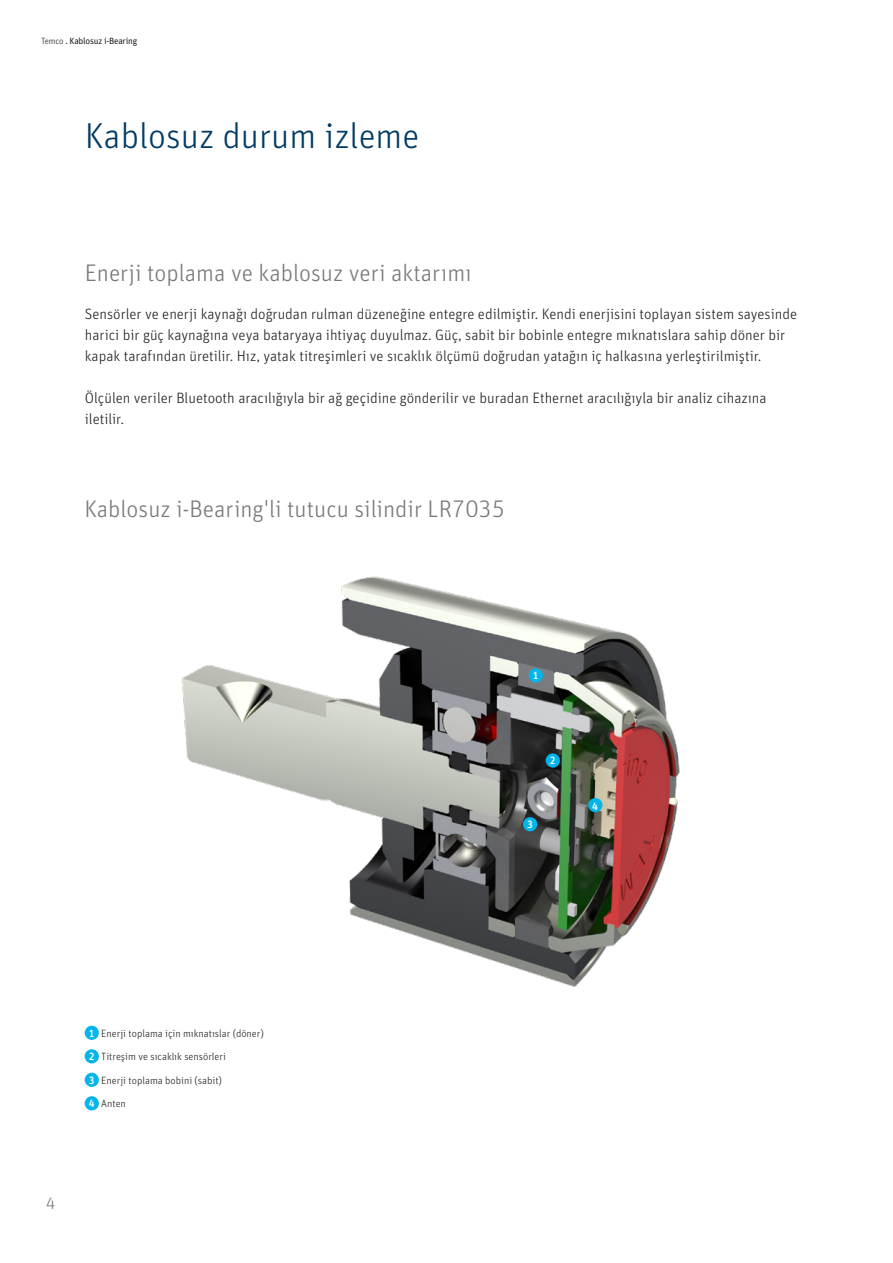
<style>
.page{position:relative;width:893px;height:1263px;background:#fff}
.page>*{position:absolute;margin:0;border:0;box-sizing:border-box;transform-origin:0 0}
.t1{font:300 36px "Unit Pro";color:#003a63}
.t2{font:300 24px "Unit Pro";color:#76787b}
.t3{font:300 16.5px "Unit Pro";color:#76787b}
.t4{font:300 15px/21px "Unit Pro";color:#231f20}
.t5{font:300 10.5px "Unit Pro";color:#231f20}
.t6{font:10.5px "Rieter Unit OT Medium";color:#fff}
.t7{font:9px "Unit Pro";letter-spacing:-.02em;color:#231f20}
.s1{font-weight:300}
.s2{font-family:"Rieter Unit OT Medium";font-weight:400;color:#fff}
</style>
<div class="page">
<img style="left:181px;top:576px;width:499px;height:411px">
<div style="left:529px;top:668px;width:14px;height:14px;background:#02b5eb;border-radius:50%"></div>
<div style="left:546px;top:753px;width:14px;height:14px;background:#02b5eb;border-radius:50%"></div>
<div style="left:523px;top:817px;width:14px;height:14px;background:#02b5eb;border-radius:50%"></div>
<div style="left:588px;top:798px;width:14px;height:14px;background:#02b5eb;border-radius:50%"></div>
<div style="left:85px;top:1026px;width:14px;height:14px;background:#02b5eb;border-radius:50%"></div>
<div style="left:85px;top:1049px;width:14px;height:14px;background:#02b5eb;border-radius:50%"></div>
<div style="left:85px;top:1073px;width:14px;height:14px;background:#02b5eb;border-radius:50%"></div>
<div style="left:85px;top:1096px;width:14px;height:14px;background:#02b5eb;border-radius:50%"></div>
<p class="t7" style="left:41px;top:34px;width:98px"><span class="s1">Temco</span> . Kablosuz i-Bearing</p>
<h1 class="t1" style="left:85px;top:110px;width:336px">Kablosuz durum i̇zleme</h1>
<h2 class="t2" style="left:85px;top:256px;width:388px">Enerji toplama ve kablosuz veri aktarımı</h2>
<p class="t4" style="left:85px;top:302px;width:714px">Sensörler ve enerji kaynağı doğrudan rulman düzeneğine entegre edilmiştir. Kendi enerjisini toplayan sistem sayesinde harici bir güç kaynağına veya bataryaya ihtiyaç duyulmaz. Güç, sabit bir bobinle entegre mıknatıslara sahip döner bir kapak tarafından üretilir. Hız, yatak titreşimleri ve sıcaklık ölçümü doğrudan yatağın iç halkasına yerleştirilmiştir.</p>
<p class="t4" style="left:85px;top:386px;width:683px">Ölçülen veriler Bluetooth aracılığıyla bir ağ geçidine gönderilir ve buradan Ethernet aracılığıyla bir analiz cihazına iletilir.</p>
<h2 class="t2" style="left:84px;top:492px;width:422px">Kablosuz i-Bearing'li tutucu silindir LR7035</h2>
<p class="t6" style="left:533px;top:669px;width:7px">1</p>
<p class="t6" style="left:550px;top:754px;width:7px">2</p>
<p class="t6" style="left:527px;top:818px;width:7px">3</p>
<p class="t6" style="left:592px;top:799px;width:7px">4</p>
<p class="t5" style="left:89px;top:1026px;width:177px"><span class="s2">1</span> Enerji toplama için mıknatıslar (döner)</p>
<p class="t5" style="left:89px;top:1049px;width:139px"><span class="s2">2</span> Titreşim ve sıcaklık sensörleri</p>
<p class="t5" style="left:89px;top:1073px;width:135px"><span class="s2">3</span> Enerji toplama bobini (sabit)</p>
<p class="t5" style="left:89px;top:1096px;width:39px"><span class="s2">4</span> Anten</p>
<p class="t3" style="left:46px;top:1191px;width:10px">4</p>
</div>
